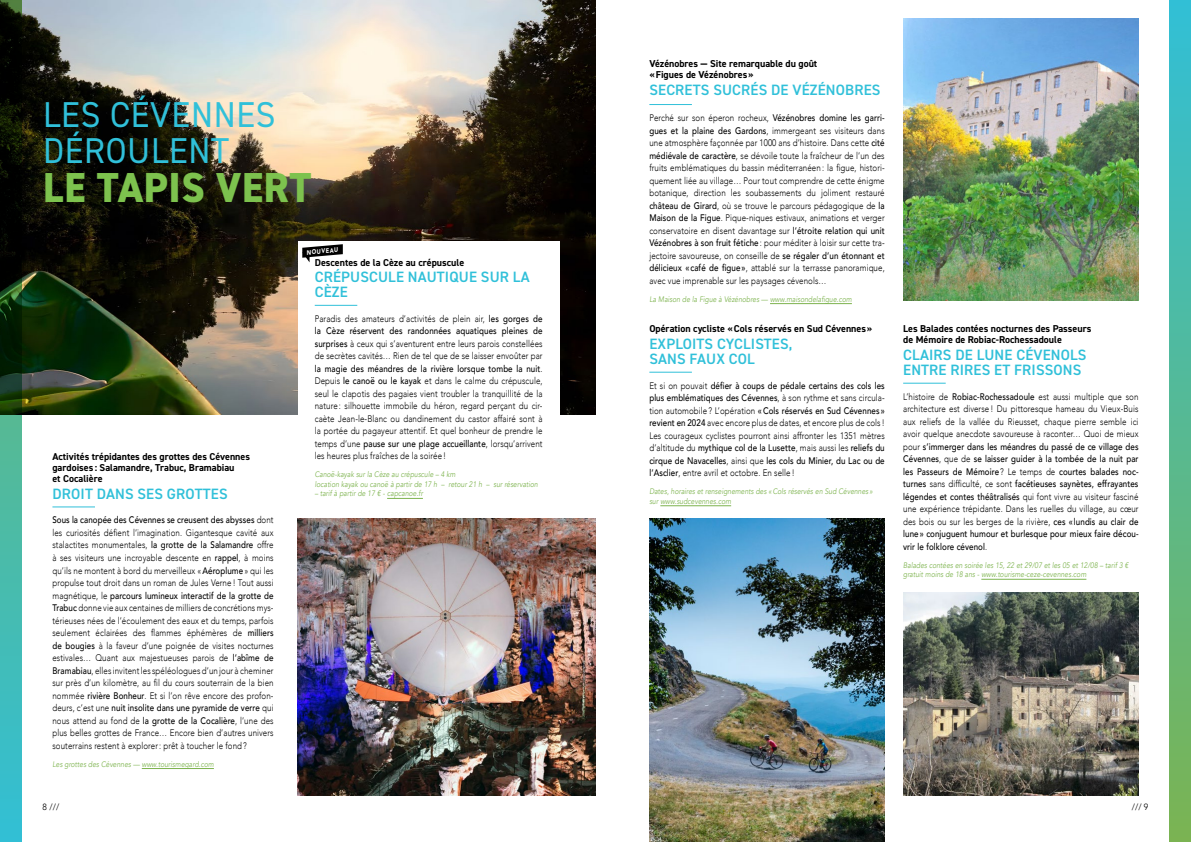
<style>
.page{position:relative;width:1191px;height:842px;background:#fff}
.page>*{position:absolute;margin:0;border:0;box-sizing:border-box;transform-origin:0 0}
.t1{font:800 42px "DIN2014";letter-spacing:.02em;color:#7dc24e;scale:.96 1}
.t2{font:36px/36px "DIN2014";letter-spacing:.02em;color:#30c0d9;scale:.96 1}
.t3{font:600 15px/15px "DIN2014";letter-spacing:.01em;color:#30c0d9}
.t4{font:700 10px/11px "DIN2014";color:#000}
.t5{font:300 9.5px/12.5px "Avenir";letter-spacing:.01em;color:#000;text-align:justify;scale:.84 1}
.t6{font:300 9px "Avenir";color:#000;scale:.96 1}
.t7{font:italic 8px/9.5px "Avenir";letter-spacing:.01em;color:#7db34e;scale:.84 1}
.t8{font:900 6.5px "Avenir";color:#fff;scale:.84 1}
.s1{font-weight:500}
</style>
<div class="page">
<img style="left:22px;top:0;width:573px;height:415px">
<div style="left:298px;top:241px;width:261px;height:363px;background:#fff"></div>
<hr style="left:387px;top:498px;width:36px;height:1px;background:#7db34e">
<hr style="left:315px;top:305px;width:42px;height:1px;background:#30c0d9">
<svg style="left:302px;top:244px;width:41px;height:18px"></svg>
<img style="left:298px;top:519px;width:297px;height:276px">
<hr style="left:770px;top:303px;width:82px;height:1px;background:#7db34e">
<hr style="left:649px;top:104px;width:43px;height:1px;background:#30c0d9">
<hr style="left:981px;top:579px;width:105px;height:1px;background:#7db34e">
<hr style="left:903px;top:383px;width:42px;height:1px;background:#30c0d9">
<img style="left:903px;top:592px;width:235px;height:203px">
<img style="left:649px;top:519px;width:235px;height:323px">
<img style="left:903px;top:18px;width:235px;height:282px">
<hr style="left:660px;top:506px;width:71px;height:1px;background:#7db34e">
<hr style="left:649px;top:372px;width:43px;height:1px;background:#30c0d9">
<hr style="left:142px;top:768px;width:72px;height:1px;background:#7db34e">
<hr style="left:52px;top:506px;width:43px;height:1px;background:#30c0d9">
<svg style="left:0;top:0;width:22px;height:842px;background:#26695e"></svg>
<div style="left:1169px;top:0;width:22px;height:842px;background:linear-gradient(to bottom,#31bfd6,#7bb352)"></div>
<h2 class="t2" style="left:43px;top:96px;width:243px">LES CÉVENNES<br>DÉROULENT</h2>
<h1 class="t1" style="left:43px;top:160px;width:281px">LE TAPIS VERT</h1>
<p class="t4" style="left:52px;top:451px;width:199px">Activités trépidantes des grottes des Cévennes gardoises : Salamandre, Trabuc, Bramabiau<br>et Cocalière</p>
<h3 class="t3" style="left:53px;top:486px;width:177px">DROIT DANS SES GROTTES</h3>
<p class="t5" style="left:52px;top:514px;width:265px"><span class="s1">Sous la canopée des Cévennes se creusent des abysses</span> dont les curiosités défient l’imagination. Gigantesque cavité aux stalactites monumentales, <span class="s1">la grotte de la Salamandre</span> offre à ses visiteurs une incroyable descente en <span class="s1">rappel</span>, à moins qu’ils ne montent à bord du merveilleux « <span class="s1">Aéroplume</span> » qui les propulse tout droit dans un roman de Jules Verne ! Tout aussi magnétique, le <span class="s1">parcours lumineux interactif de la grotte de Trabuc</span> donne vie aux centaines de milliers de concrétions mys&shy;térieuses nées de l’écoulement des eaux et du temps, parfois seulement éclairées des flammes éphémères de <span class="s1">milliers de bougies</span> à la faveur d’une poignée de visites nocturnes estivales… Quant aux majestueuses parois de <span class="s1">l’abîme de Bramabiau</span>, elles invitent les spéléologues d’un jour à cheminer sur près d’un kilomètre, au fil du cours souterrain de la bien nommée <span class="s1">rivière Bonheur</span>. Et si l’on rêve encore des profon&shy;deurs, c’est une <span class="s1">nuit insolite dans une pyramide de verre</span> qui nous attend au fond de <span class="s1">la grotte de la Cocalière</span>, l’une des plus belles grottes de France… Encore bien d’autres univers souterrains restent à explorer: prêt à toucher le fond?</p>
<p class="t7" style="left:52px;top:759px;width:194px">Les grottes des Cévennes — www.tourismegard.com</p>
<p class="t6" style="left:43px;top:802px;width:19px">8 ///</p>
<p class="t8" style="left:306px;top:247px;width:39px;rotate:-5deg">NOUVEAU</p>
<p class="t4" style="left:315px;top:256px;width:151px">Descentes de la Cèze au crépuscule</p>
<h3 class="t3" style="left:315px;top:269px;width:216px">CRÉPUSCULE NAUTIQUE SUR LA<br>CÈZE</h3>
<p class="t5" style="left:315px;top:312px;width:273px">Paradis des amateurs d’activités de plein air, <span class="s1">les gorges de la Cèze réservent des randonnées aquatiques pleines de surprises</span> à ceux qui s’aventurent entre leurs parois constellées de secrètes cavités… Rien de tel que de se laisser envoûter par <span class="s1">la magie des méandres de la rivière lorsque tombe la nuit</span>.<br>Depuis <span class="s1">le canoë ou le kayak</span> et dans le calme du crépuscule, seul le clapotis des pagaies vient troubler la tranquillité de la nature : silhouette immobile du héron, regard perçant du cir&shy;caète Jean-le-Blanc ou dandinement du castor affairé sont à la portée du pagayeur attentif. Et quel bonheur de prendre le temps d’une <span class="s1">pause sur une plage accueillante</span>, lorsqu’arrivent les heures plus fraîches de la soirée !</p>
<p class="t7" style="left:315px;top:470px;width:267px">Canoë-kayak sur la Cèze au crépuscule – 4 km<br>location kayak ou canoë à partir de 17 h – retour 21 h – sur réservation</p>
<p class="t7" style="left:315px;top:489px;width:130px">– tarif à partir de 17 € - capcanoe.fr</p>
<p class="t4" style="left:649px;top:58px;width:169px">Vézénobres — Site remarquable du goût «Figues de Vézénobres»</p>
<h3 class="t3" style="left:649px;top:82px;width:232px">SECRETS SUCRÉS DE VÉZÉNOBRES</h3>
<p class="t5" style="left:649px;top:112px;width:282px">Perché sur son éperon rocheux, <span class="s1">Vézénobres domine les garri&shy;gues et la plaine des Gardons</span>, immergeant ses visiteurs dans une atmosphère façonnée par 1000 ans d’histoire. Dans cette <span class="s1">cité médiévale de caractère</span>, se dévoile toute la fraîcheur de l’un des fruits emblématiques du bassin méditerranéen : la figue, histori&shy;quement liée au village… Pour tout comprendre de cette énigme botanique, direction les soubassements du joliment restauré <span class="s1">château de Girard</span>, où se trouve le parcours pédagogique de <span class="s1">la Maison de la Figue</span>. Pique-niques estivaux, animations et verger conservatoire en disent davantage sur <span class="s1">l’étroite relation qui unit Vézénobres à son fruit fétiche</span> : pour méditer à loisir sur cette tra&shy;jectoire savoureuse, on conseille de <span class="s1">se régaler d’un étonnant et délicieux « café de figue »</span>, attablé sur la terrasse panoramique, avec vue imprenable sur les paysages cévenols…</p>
<p class="t7" style="left:649px;top:294px;width:243px">La Maison de la Figue à Vézénobres — www.maisondelafigue.com</p>
<p class="t4" style="left:649px;top:323px;width:225px">Opération cycliste «Cols réservés en Sud Cévennes»</p>
<h3 class="t3" style="left:649px;top:336px;width:144px">EXPLOITS CYCLISTES,<br>SANS FAUX COL</h3>
<p class="t5" style="left:649px;top:379px;width:282px">Et si on pouvait <span class="s1">défier à coups de pédale certains des cols les plus emblématiques des Cévennes</span>, à son rythme et sans circula&shy;tion automobile ? L’opération <span class="s1">« Cols réservés en Sud Cévennes » revient en 2024</span> avec encore plus de dates, et encore plus de cols !<br>Les courageux cyclistes pourront ainsi affronter les 1351 mètres d’altitude du <span class="s1">mythique col de la Lusette</span>, mais aussi les <span class="s1">reliefs du cirque de Navacelles</span>, ainsi que <span class="s1">les cols du Minier, du Lac ou de l’Asclier</span>, entre avril et octobre. En selle !</p>
<p class="t7" style="left:649px;top:487px;width:267px">Dates, horaires et renseignements des « Cols réservés en Sud Cévennes » sur www.sudcevennes.com</p>
<p class="t4" style="left:903px;top:323px;width:190px">Les Balades contées nocturnes des Passeurs de Mémoire de Robiac-Rochessadoule</p>
<h3 class="t3" style="left:903px;top:347px;width:185px">CLAIRS DE LUNE CÉVENOLS<br>ENTRE RIRES ET FRISSONS</h3>
<p class="t5" style="left:903px;top:390px;width:282px">L’histoire de <span class="s1">Robiac-Rochessadoule</span> est aussi multiple que son architecture est diverse ! Du pittoresque hameau du Vieux-Buis aux reliefs de la vallée du Rieusset, chaque pierre semble ici avoir quelque anecdote savoureuse à raconter… Quoi de mieux pour <span class="s1">s’immerger dans les méandres du passé de ce village des Cévennes</span>, que de <span class="s1">se laisser guider à la tombée de la nuit par les Passeurs de Mémoire</span> ? Le temps de <span class="s1">courtes balades noc&shy;turnes</span> sans difficulté, ce sont <span class="s1">facétieuses saynètes, effrayantes légendes et contes théâtralisés</span> qui font vivre au visiteur fasciné une expérience trépidante. Dans les ruelles du village, au cœur des bois ou sur les berges de la rivière, <span class="s1">ces « lundis au clair de lune » conjuguent humour et burlesque pour mieux faire décou&shy;vrir le folklore cévenol</span>.</p>
<p class="t7" style="left:903px;top:560px;width:270px">Balades contées en soirée les 15, 22 et 29/07 et les 05 et 12/08 – tarif 3 € gratuit moins de 18 ans - www.tourisme-ceze-cevennes.com</p>
<p class="t6" style="left:1131px;top:802px;width:19px">/// 9</p>
</div>
